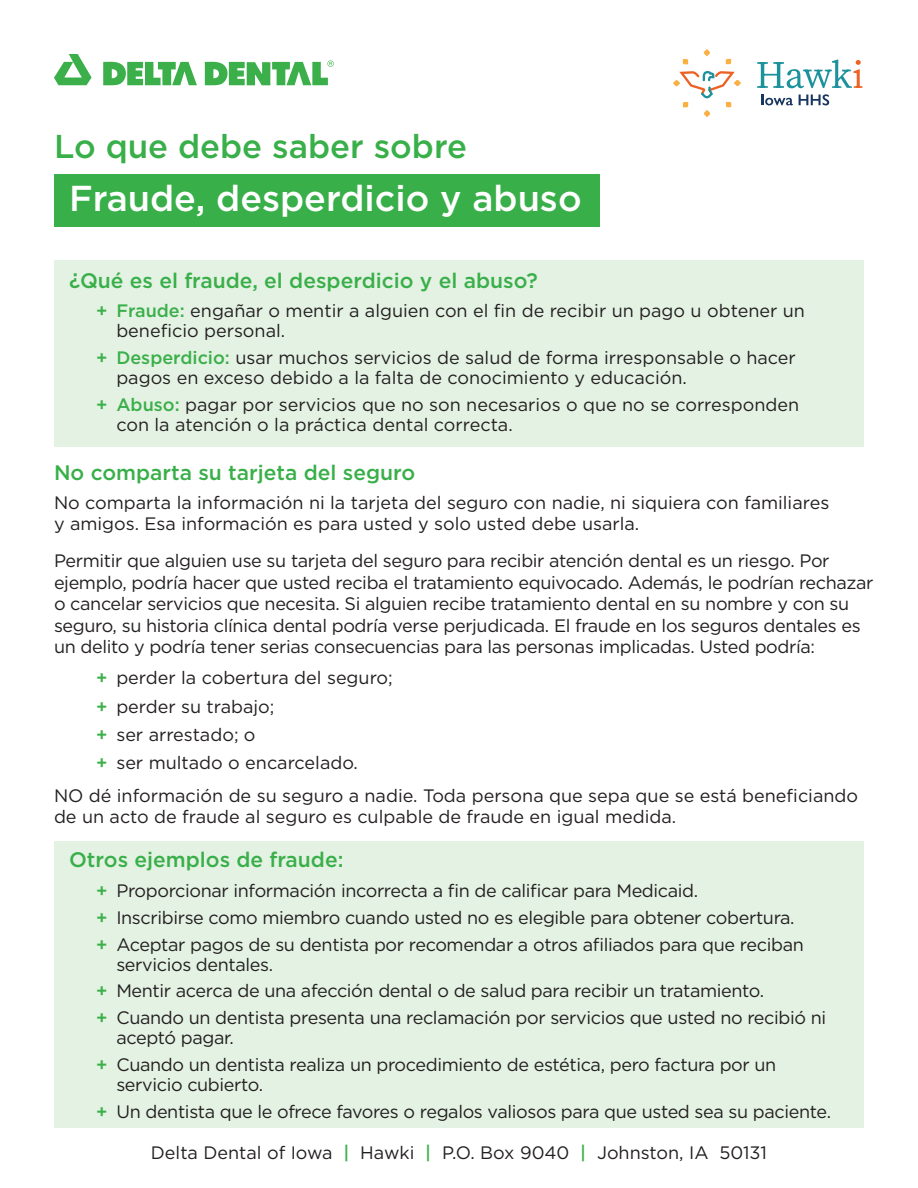
<style>
.page{position:relative;width:918px;height:1188px;background:#fff}
.page>*{position:absolute;margin:0;border:0;box-sizing:border-box;transform-origin:0 0}
.t1{font:500 36px "Gotham";color:#fff}
.t2{font:500 33px "Gotham";color:#39af49}
.t3{font:500 21px "Gotham";color:#39af49}
.t4{font:18px/26.8px "Gotham";letter-spacing:-.02em;color:#231f20}
.t5{font:18px/20.1px "Gotham";color:#231f20}
.s1{font-weight:500;color:#3baf49}
</style>
<div class="page">
<div style="left:54px;top:261px;width:810px;height:186px;background:#e4f2e4"></div>
<svg style="left:54px;top:54px;width:38px;height:31px"></svg>
<svg style="left:103px;top:62px;width:94px;height:23px"></svg>
<svg style="left:205px;top:60px;width:129px;height:25px"></svg>
<div style="left:54px;top:842px;width:810px;height:286px;background:#e4f2e4"></div>
<div style="left:54px;top:174px;width:545px;height:53px;background:#39af49"></div>
<svg style="left:704px;top:49px;width:6px;height:7px"></svg>
<svg style="left:726px;top:59px;width:5px;height:5px"></svg>
<svg style="left:683px;top:59px;width:5px;height:5px"></svg>
<svg style="left:673px;top:71px;width:68px;height:46px"></svg>
<svg style="left:757px;top:59px;width:106px;height:29px"></svg>
<svg style="left:761px;top:95px;width:32px;height:10px"></svg>
<svg style="left:799px;top:94px;width:30px;height:11px"></svg>
<h2 class="t2" style="left:54px;top:125px;width:414px">Lo que debe saber sobre</h2>
<h1 class="t1" style="left:69px;top:175px;width:514px">Fraude, desperdicio y abuso</h1>
<p class="t3" style="left:69px;top:267px;width:470px">¿Qué es el fraude, el desperdicio y el abuso?</p>
<p class="t5" style="left:116px;top:300px;width:690px;text-indent:-20px"><span class="s1">+ Fraude:</span> engañar o mentir a alguien con el fin de recibir un pago u obtener un beneficio personal.</p>
<p class="t5" style="left:116px;top:347px;width:681px;text-indent:-20px"><span class="s1">+ Desperdicio:</span> usar muchos servicios de salud de forma irresponsable o hacer pagos en exceso debido a la falta de conocimiento y educación.</p>
<p class="t5" style="left:116px;top:394px;width:684px;text-indent:-20px"><span class="s1">+ Abuso:</span> pagar por servicios que no son necesarios o que no se corresponden con la atención o la práctica dental correcta.</p>
<p class="t3" style="left:54px;top:459px;width:363px">No comparta su tarjeta del seguro</p>
<p class="t5" style="left:54px;top:491px;width:777px;line-height:21.6px">No comparta la información ni la tarjeta del seguro con nadie, ni siquiera con familiares y amigos. Esa información es para usted y solo usted debe usarla.</p>
<p class="t4" style="left:54px;top:549px;width:821px;line-height:21.6px">Permitir que alguien use su tarjeta del seguro para recibir atención dental es un riesgo. Por ejemplo, podría hacer que usted reciba el tratamiento equivocado. Además, le podrían rechazar o cancelar servicios que necesita. Si alguien recibe tratamiento dental en su nombre y con su seguro, su historia clínica dental podría verse perjudicada. El fraude en los seguros dentales es un delito y podría tener serias consecuencias para las personas implicadas. Usted podría:</p>
<p class="t5" style="left:96px;top:663px;width:298px;line-height:28.3px"><span class="s1">+</span> perder la cobertura del seguro; <span class="s1">+</span> perder su trabajo;<br><span class="s1">+</span> ser arrestado; o<br><span class="s1">+</span> ser multado o encarcelado.</p>
<p class="t5" style="left:54px;top:784px;width:806px;line-height:21.6px">NO dé información de su seguro a nadie. Toda persona que sepa que se está beneficiando de un acto de fraude al seguro es culpable de fraude en igual medida.</p>
<p class="t3" style="left:69px;top:846px;width:276px">Otros ejemplos de fraude:</p>
<p class="t4" style="left:96px;top:877px;width:709px"><span class="s1">+</span> Proporcionar información incorrecta a fin de calificar para Medicaid.<br><span class="s1">+</span> Inscribirse como miembro cuando usted no es elegible para obtener cobertura. <span class="s1">+</span> Aceptar pagos de su dentista por recomendar a otros afiliados para que reciban</p>
<p class="t4" style="left:96px;top:950px;width:732px;text-indent:20px">servicios dentales.<br><span class="s1">+</span> Mentir acerca de una afección dental o de salud para recibir un tratamiento.<br><span class="s1">+</span> Cuando un dentista presenta una reclamación por servicios que usted no recibió ni</p>
<p class="t4" style="left:96px;top:1024px;width:682px;text-indent:20px">aceptó pagar.<br><span class="s1">+</span> Cuando un dentista realiza un procedimiento de estética, pero factura por un</p>
<p class="t4" style="left:96px;top:1071px;width:736px;text-indent:20px">servicio cubierto.<br><span class="s1">+</span> Un dentista que le ofrece favores o regalos valiosos para que usted sea su paciente.</p>
<p class="t5" style="left:151px;top:1143px;width:618px">Delta Dental of Iowa <span class="s1">|</span> Hawki <span class="s1">|</span> P.O. Box 9040 <span class="s1">|</span> Johnston, IA 50131</p>
</div>
